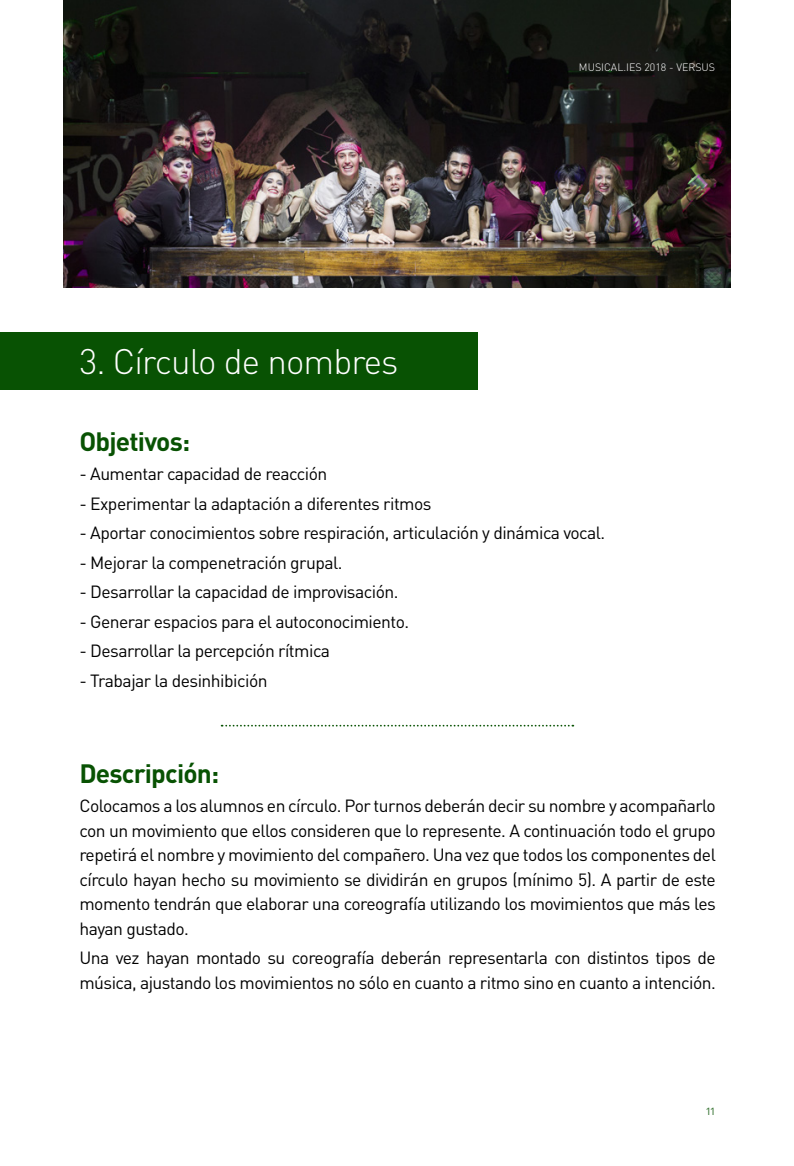
<style>
.page{position:relative;width:794px;height:1166px;background:#fff}
.page>*{position:absolute;margin:0;border:0;box-sizing:border-box;transform-origin:0 0}
.t1{font:300 35px "DIN Pro";letter-spacing:-.025em;color:#fff}
.t2{font:700 26.25px "DIN";letter-spacing:-.03em;color:#085203}
.t3{font:17.5px/24.5px "DIN";letter-spacing:-.03em;color:#000;text-align:justify}
.t4{font:12.25px "DIN Regular Alternate";color:#397535}
.t5{font:300 10.67px "DIN Pro";color:#fff}
</style>
<div class="page">
<img style="left:63px;top:0;width:668px;height:288px">
<div style="left:0;top:332px;width:477px;height:57px;background:#085203"></div>
<svg style="left:222px;top:725px;width:351px;height:1px"></svg>
<h1 class="t1" style="left:79px;top:338px;width:321px">3. Círculo de nombres</h1>
<p class="t5" style="left:579px;top:60px;width:138px">MUSICAL.IES 2018 - VERSUS</p>
<h2 class="t2" style="left:79px;top:424px;width:112px">Objetivos:</h2>
<p class="t3" style="left:79px;top:461px;width:249px">- Aumentar capacidad de reacción</p>
<p class="t3" style="left:79px;top:491px;width:354px">- Experimentar la adaptación a diferentes ritmos</p>
<p class="t3" style="left:79px;top:520px;width:527px">- Aportar conocimientos sobre respiración, articulación y dinámica vocal.</p>
<p class="t3" style="left:79px;top:550px;width:265px">- Mejorar la compenetración grupal.</p>
<p class="t3" style="left:79px;top:579px;width:320px">- Desarrollar la capacidad de improvisación.</p>
<p class="t3" style="left:79px;top:609px;width:331px">- Generar espacios para el autoconocimiento.</p>
<p class="t3" style="left:79px;top:638px;width:252px">- Desarrollar la percepción rítmica</p>
<p class="t3" style="left:79px;top:667px;width:190px">- Trabajar la desinhibición</p>
<h2 class="t2" style="left:79px;top:756px;width:141px">Descripción:</h2>
<p class="t3" style="left:79px;top:793px;width:638px">Colocamos a los alumnos en círculo. Por turnos deberán decir su nombre y acompañarlo con un movimiento que ellos consideren que lo represente. A continuación todo el grupo repetirá el nombre y movimiento del compañero. Una vez que todos los componentes del círculo hayan hecho su movimiento se dividirán en grupos (mínimo 5). A partir de este momento tendrán que elaborar una coreografía utilizando los movimientos que más les hayan gustado.</p>
<p class="t3" style="left:79px;top:945px;width:638px">Una vez hayan montado su coreografía deberán representarla con distintos tipos de música, ajustando los movimientos no sólo en cuanto a ritmo sino en cuanto a intención.</p>
<p class="t4" style="left:706px;top:1103px;width:11px">11</p>
</div>
